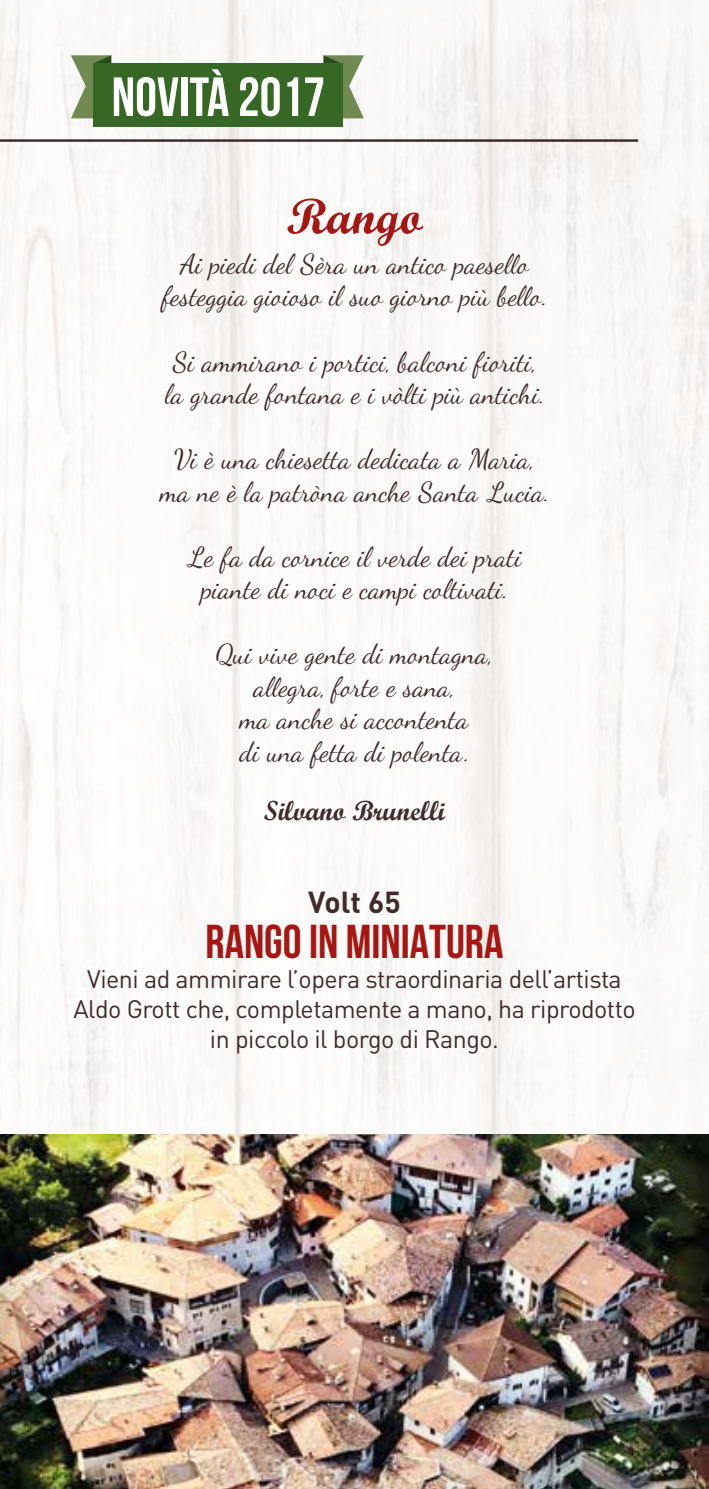
<style>
.page{position:relative;width:709px;height:1489px;background:#fff}
.page>*{position:absolute;margin:0;border:0;box-sizing:border-box;transform-origin:0 0}
.t1{font:700 55px "Bebas Neue";color:#fff}
.t2{font:50px "Script MT Bold";color:#a61612}
.t3{font:700 47.5px "Bebas Neue";color:#a61612}
.t4{font:700 30px "DIN Pro";color:#3f2b2c}
.t5{font:27.5px/32.5px "Dancing Script OT";color:#3f2b2c;text-align:center}
.t6{font:27.5px "Script MT Bold";color:#3f2b2c}
.t7{font:25px/30px "DIN Pro";letter-spacing:-.02em;color:#3f2b2c;text-align:center}
</style>
<div class="page">
<img style="left:0;top:0;width:709px;height:1134px">
<svg style="left:323px;top:55px;width:41px;height:63px"></svg>
<svg style="left:71px;top:55px;width:40px;height:63px"></svg>
<div style="left:93px;top:64px;width:249px;height:63px;background:#376725"></div>
<img style="left:0;top:1134px;width:709px;height:354px">
<hr style="left:0;top:139px;width:638px;height:3px;background:#3f2b2c">
<h1 class="t1" style="left:112px;top:67px;width:215px">NOVITà 2017</h1>
<h2 class="t2" style="left:286px;top:186px;width:137px">Rango</h2>
<p class="t5" style="left:163px;top:248px;width:385px">Ai piedi del Sèra un antico paesello festeggia gioioso il suo giorno più bello.</p>
<p class="t5" style="left:165px;top:345px;width:380px;text-align:left">Si ammirano i portici, balconi fioriti, la grande fontana e i vòlti più antichi.</p>
<p class="t5" style="left:160px;top:443px;width:389px">Vi è una chiesetta dedicata a Maria, ma ne è la patròna anche Santa Lucia.</p>
<p class="t5" style="left:187px;top:540px;width:337px">Le fa da cornice il verde dei prati piante di noci e campi coltivati.</p>
<p class="t5" style="left:216px;top:638px;width:277px">Qui vive gente di montagna, allegra, forte e sana,<br>ma anche si accontenta<br>di una fetta di polenta.</p>
<p class="t6" style="left:264px;top:793px;width:183px">Silvano Brunelli</p>
<p class="t4" style="left:308px;top:881px;width:94px">Volt 65</p>
<h3 class="t3" style="left:205px;top:915px;width:299px">RANGO IN MINIATURA</h3>
<p class="t7" style="left:73px;top:962px;width:564px">Vieni ad ammirare l’opera straordinaria dell’artista<br>Aldo Grott che, completamente a mano, ha riprodotto in piccolo il borgo di Rango.</p>
</div>
